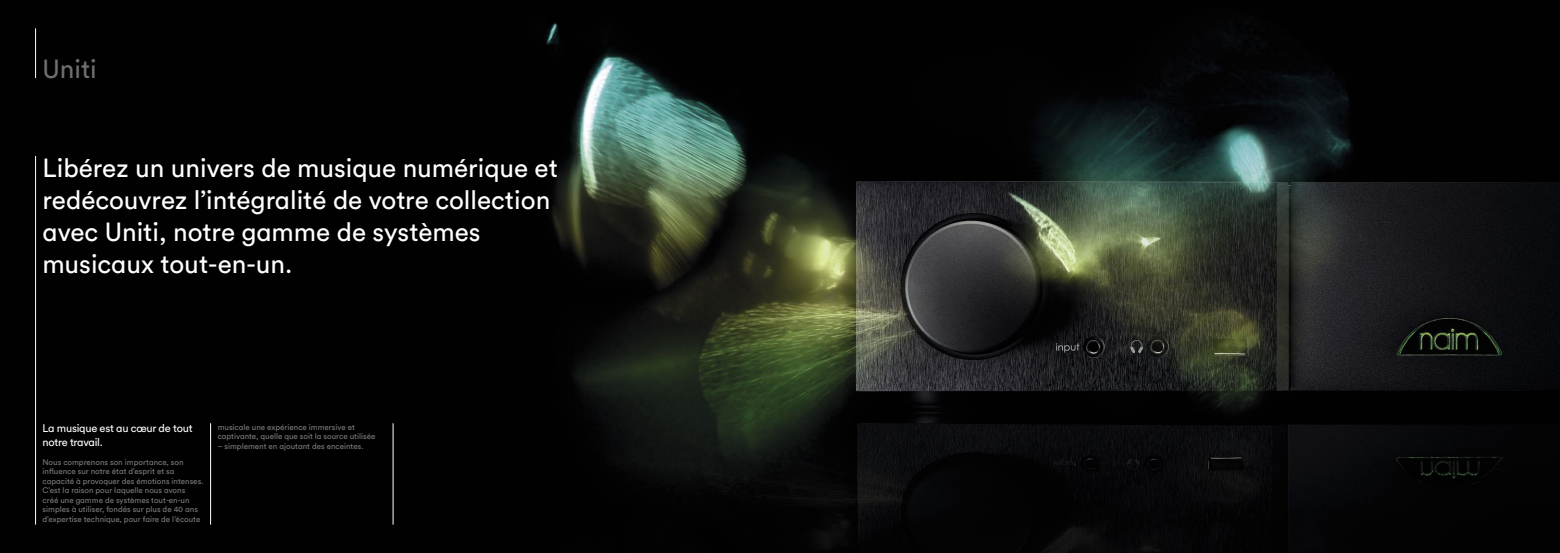
<style>
.page{position:relative;width:1560px;height:553px;background:#fff}
.page>*{position:absolute;margin:0;border:0;box-sizing:border-box;transform-origin:0 0}
.t1{font:26px/32px "Circular Pro";color:#fff}
.t2{font:26px "Circular Pro";color:#6f6f6f}
.t3{font:11px/13.5px "Circular Pro";letter-spacing:-.02em;color:#fff}
.t4{font:8px/9.5px "Circular Pro";color:#7c7c7c}
</style>
<div class="page">
<img style="left:0;top:0;width:1559px;height:553px">
<hr style="left:35px;top:28px;width:1px;height:50px;background:#fff">
<hr style="left:35px;top:156px;width:1px;height:368px;background:#fff">
<hr style="left:210px;top:423px;width:1px;height:101px;background:#fff">
<hr style="left:393px;top:423px;width:1px;height:101px;background:#fff">
<h1 class="t2" style="left:43px;top:51px;width:56px">Uniti</h1>
<h1 class="t1" style="left:43px;top:151px;width:517px">Libérez un univers de musique numérique et redécouvrez l’intégralité de votre collection avec Uniti, notre gamme de systèmes musicaux tout-en-un.</h1>
<h2 class="t3" style="left:43px;top:421px;width:151px">La musique est au cœur de tout notre travail.</h2>
<p class="t4" style="left:43px;top:457px;width:162px">Nous comprenons son importance, son influence sur notre état d’esprit et sa capacité à provoquer des émotions intenses.<br>C’est la raison pour laquelle nous avons<br>créé une gamme de systèmes tout-en-un simples à utiliser, fondés sur plus de 40 ans d’expertise technique, pour faire de l’écoute</p>
<p class="t4" style="left:218px;top:422px;width:159px">musicale une expérience immersive et captivante, quelle que soit la source utilisée</p>
<p class="t4" style="left:218px;top:441px;width:147px">– simplement en ajoutant des enceintes.</p>
</div>
